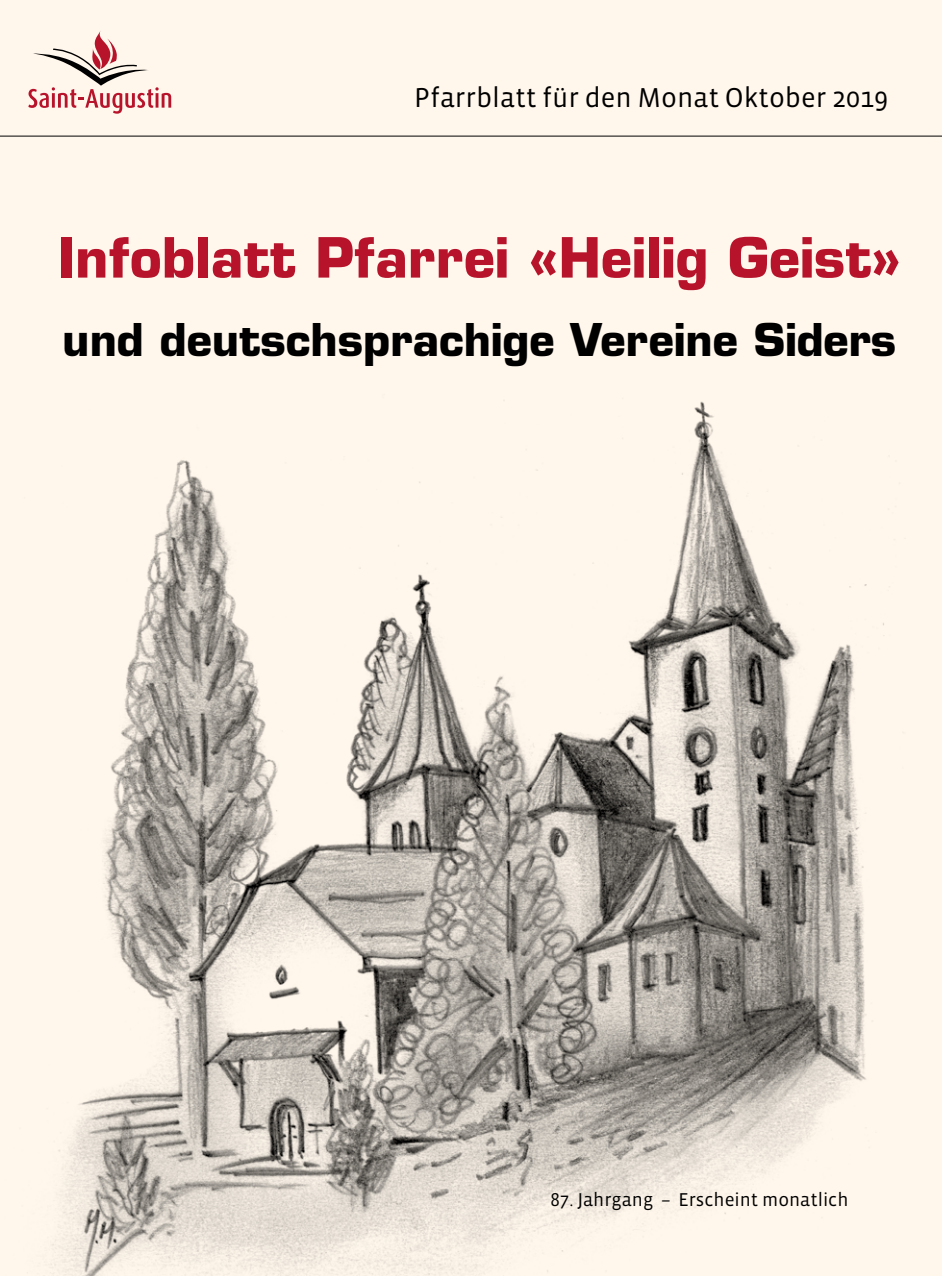
<style>
.page{position:relative;width:942px;height:1276px;background:#fff}
.page>*{position:absolute;margin:0;border:0;box-sizing:border-box;transform-origin:0 0}
.t1{font:700 54px "Eurostile";color:#b7142c}
.t2{font:700 44px "Eurostile";color:#000}
.t3{font:28px "Vista Sans";color:#000}
.t4{font:19px "Vista Sans";color:#000}
</style>
<div class="page">
<div style="left:0;top:0;width:941px;height:1276px;background:#fff7ec"></div>
<hr style="left:0;top:136px;width:941px;height:1px;background:#000">
<svg style="left:28px;top:31px;width:143px;height:83px"></svg>
<img style="left:51px;top:401px;width:833px;height:875px">
<p class="t3" style="left:414px;top:83px;width:475px">Pfarrblatt für den Monat Oktober 2019</p>
<h1 class="t1" style="left:57px;top:224px;width:845px">Infoblatt Pfarrei «Heilig Geist»</h1>
<h2 class="t2" style="left:63px;top:312px;width:834px">und deutschsprachige Vereine Siders</h2>
<p class="t4" style="left:550px;top:1190px;width:299px">87. Jahrgang – Erscheint monatlich</p>
</div>
